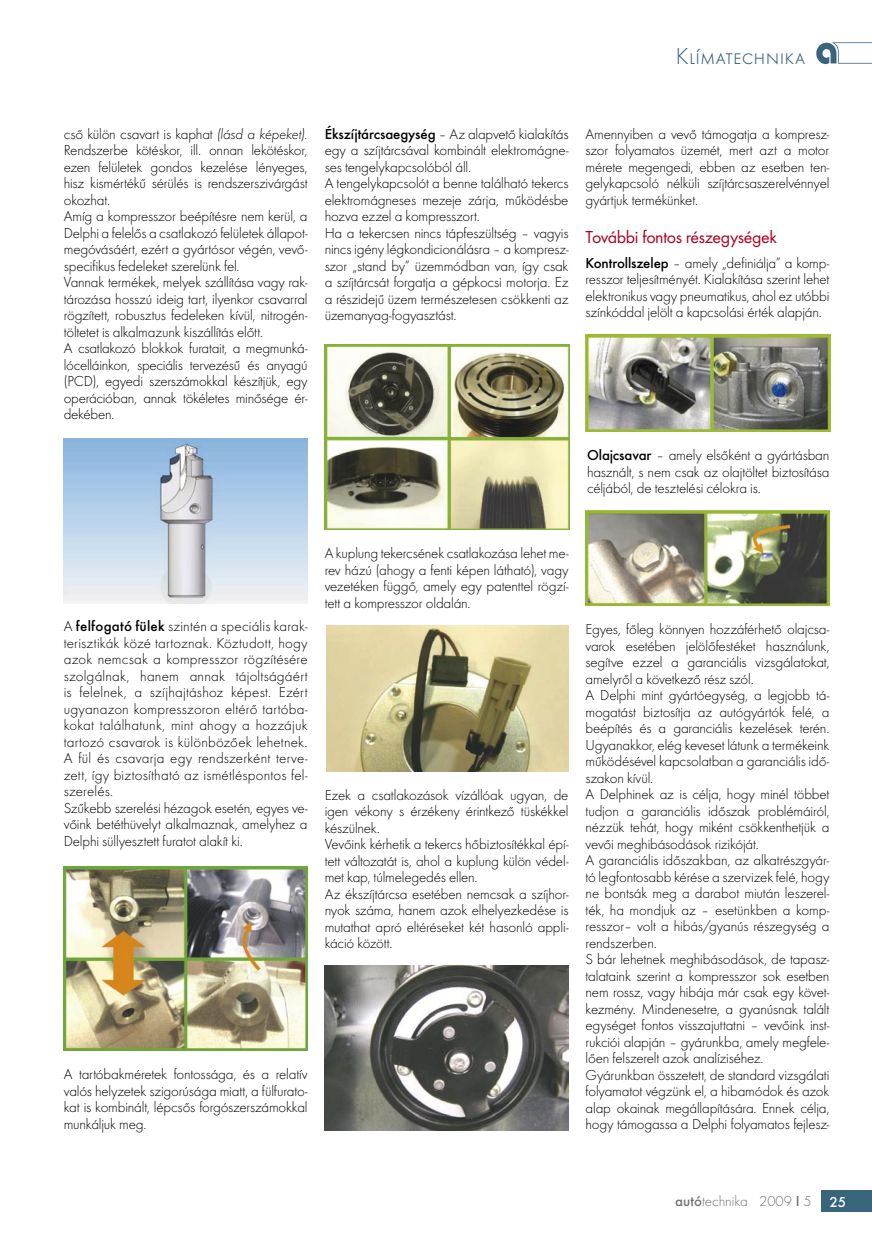
<style>
.page{position:relative;width:872px;height:1246px;background:#fff}
.page>*{position:absolute;margin:0;border:0;box-sizing:border-box;transform-origin:0 0}
.fülcim{font:300 24px "Futura TOT";color:#38647c}
.alcim{font:18px "Futura TOT Boo";letter-spacing:-.02em;color:#ab011e}
.szöveg{font:300 15px/16.5px "Futura TOT";letter-spacing:-.015em;color:#000;text-align:justify}
.t1{font:300 15px "Futura TOT";color:#707172}
.t2{font:500 15px "Futura TOT";color:#fff}
.s1{font-style:italic}
.s2{font-weight:500}
</style>
<div class="page">
<div style="left:821px;top:1191px;width:51px;height:21px;background:#38647c"></div>
<svg style="left:816px;top:42px;width:56px;height:22px"></svg>
<img style="left:64px;top:439px;width:244px;height:164px">
<img style="left:64px;top:866px;width:244px;height:185px">
<img style="left:325px;top:344px;width:245px;height:186px">
<img style="left:326px;top:625px;width:242px;height:146px">
<img style="left:325px;top:966px;width:243px;height:164px">
<img style="left:585px;top:335px;width:245px;height:97px">
<img style="left:585px;top:510px;width:244px;height:96px">
<p class="fülcim" style="left:676px;top:42px;width:131px">Klímatechnika</p>
<p class="szöveg" style="left:64px;top:126px;width:245px">cső külön csavart is kaphat <span class="s1">(lásd a képeket).<br></span>Rendszerbe kötéskor, ill. onnan lekötéskor, ezen felületek gondos kezelése lényeges, hisz kismértékű sérülés is rendszerszivárgást okozhat.</p>
<p class="szöveg" style="left:64px;top:208px;width:245px">Amíg a kompresszor beépítésre nem kerül, a Delphi a felelős a csatlakozó felületek állapot&shy;megóvásáért, ezért a gyártósor végén, vevő&shy;specifikus fedeleket szerelünk fel.</p>
<p class="szöveg" style="left:64px;top:274px;width:245px">Vannak termékek, melyek szállítása vagy rak&shy;tározása hosszú ideig tart, ilyenkor csavarral rögzített, robusztus fedeleken kívül, nitrogén&shy;töltetet is alkalmazunk kiszállítás előtt.</p>
<p class="szöveg" style="left:64px;top:340px;width:245px">A csatlakozó blokkok furatait, a megmunká&shy;lócelláinkon, speciális tervezésű és anyagú (PCD), egyedi szerszámokkal készítjük, egy operációban, annak tökéletes minősége ér&shy;dekében.</p>
<p class="szöveg" style="left:325px;top:126px;width:245px"><span class="s2">Ékszíjtárcsaegység</span> – Az alapvető kialakítás egy a szíjtárcsával kombinált elektromágne&shy;ses tengelykapcsolóból áll.</p>
<p class="szöveg" style="left:325px;top:175px;width:245px">A tengelykapcsolót a benne található tekercs elektromágneses mezeje zárja, működésbe hozva ezzel a kompresszort.</p>
<p class="szöveg" style="left:325px;top:225px;width:245px">Ha a tekercsen nincs tápfeszültség – vagyis nincs igény légkondicionálásra – a kompres - szor „stand by” üzemmódban van, így csak a szíjtárcsát forgatja a gépkocsi motorja. Ez a részidejű üzem természetesen csökkenti az üzemanyag-fogyasztást.</p>
<p class="szöveg" style="left:585px;top:126px;width:245px">Amennyiben a vevő támogatja a kompres - szor folyamatos üzemét, mert azt a motor mérete megengedi, ebben az esetben ten&shy;gelykapcsoló nélküli szíjtárcsaszerelvénnyel gyártjuk termékünket.</p>
<p class="alcim" style="left:585px;top:226px;width:193px">További fontos részegységek</p>
<p class="szöveg" style="left:585px;top:255px;width:245px"><span class="s2">Kontrollszelep</span> – amely „definiálja” a komp&shy;resszor teljesítményét. Kialakítása szerint lehet elektronikus vagy pneumatikus, ahol ez utóbbi színkóddal jelölt a kapcsolási érték alapján.</p>
<p class="szöveg" style="left:587px;top:447px;width:244px"><span class="s2">Olajcsavar</span> – amely elsőként a gyártásban használt, s nem csak az olajtöltet biztosítása céljából, de tesztelési célokra is.</p>
<p class="szöveg" style="left:64px;top:618px;width:245px">A <span class="s2">felfogató fülek</span> szintén a speciális karak&shy;terisztikák közé tartoznak. Köztudott, hogy azok nemcsak a kompresszor rögzítésére szolgálnak, hanem annak tájoltságáért is felelnek, a szíjhajtáshoz képest. Ezért ugyanazon kompresszoron eltérő tartóba&shy;kokat találhatunk, mint ahogy a hozzájuk tartozó csavarok is különbözőek lehetnek.<br>A fül és csavarja egy rendszerként terve&shy;zett, így biztosítható az ismétléspontos fel&shy;szerelés.</p>
<p class="szöveg" style="left:64px;top:800px;width:245px">Szűkebb szerelési hézagok esetén, egyes ve&shy;vőink betéthüvelyt alkalmaznak, amelyhez a Delphi süllyesztett furatot alakít ki.</p>
<p class="szöveg" style="left:64px;top:1066px;width:245px">A tartóbakméretek fontossága, és a relatív valós helyzetek szigorúsága miatt, a fülfurato&shy;kat is kombinált, lépcsős forgószerszámokkal munkáljuk meg.</p>
<p class="szöveg" style="left:325px;top:545px;width:245px">A kuplung tekercsének csatlakozása lehet me&shy;rev házú (ahogy a fenti képen látható), vagy vezetéken függő, amely egy patenttel rögzí&shy;tett a kompresszor oldalán.</p>
<p class="szöveg" style="left:325px;top:786px;width:245px">Ezek a csatlakozások vízállóak ugyan, de igen vékony s érzékeny érintkező tüskékkel készülnek.</p>
<p class="szöveg" style="left:325px;top:836px;width:245px">Vevőink kérhetik a tekercs hőbiztosítékkal épí&shy;tett változatát is, ahol a kuplung külön védel&shy;met kap, túlmelegedés ellen.</p>
<p class="szöveg" style="left:325px;top:885px;width:245px">Az ékszíjtárcsa esetében nemcsak a szíjhor&shy;nyok száma, hanem azok elhelyezkedése is mutathat apró eltéréseket két hasonló appli&shy;káció között.</p>
<p class="szöveg" style="left:585px;top:621px;width:245px">Egyes, főleg könnyen hozzáférhető olajcsa&shy;varok esetében jelölőfestéket használunk, segítve ezzel a garanciális vizsgálatokat, amelyről a következő rész szól.</p>
<p class="szöveg" style="left:585px;top:687px;width:245px">A Delphi mint gyártóegység, a legjobb tá&shy;mogatást biztosítja az autógyártók felé, a beépítés és a garanciális kezelések terén.<br>Ugyanakkor, elég keveset látunk a termékeink működésével kapcsolatban a garanciális idő&shy;szakon kívül.</p>
<p class="szöveg" style="left:585px;top:786px;width:245px">A Delphinek az is célja, hogy minél többet tudjon a garanciális időszak problémáiról, nézzük tehát, hogy miként csökkenthetjük a vevői meghibásodások rizikóját.</p>
<p class="szöveg" style="left:585px;top:852px;width:245px">A garanciális időszakban, az alkatrészgyár&shy;tó legfontosabb kérése a szervizek felé, hogy ne bontsák meg a darabot miután leszerel&shy;ték, ha mondjuk az – esetünkben a komp&shy;resszor– volt a hibás/gyanús részegység a rendszerben.</p>
<p class="szöveg" style="left:585px;top:951px;width:245px">S bár lehetnek meghibásodások, de tapasz&shy;talataink szerint a kompresszor sok esetben nem rossz, vagy hibája már csak egy követ&shy;kezmény. Mindenesetre, a gyanúsnak talált egységet fontos visszajuttatni – vevőink inst&shy;rukciói alapján – gyárunkba, amely megfele&shy;lően felszerelt azok analíziséhez.</p>
<p class="szöveg" style="left:585px;top:1067px;width:245px">Gyárunkban összetett, de standard vizsgálati folyamatot végzünk el, a hibamódok és azok alap okainak megállapítására. Ennek célja, hogy támogassa a Delphi folyamatos fejlesz-</p>
<p class="t1" style="left:675px;top:1193px;width:138px"><span class="s2">autó</span>technika 2009 <span class="s2">I</span> 5</p>
<p class="t2" style="left:829px;top:1193px;width:19px">25</p>
</div>
